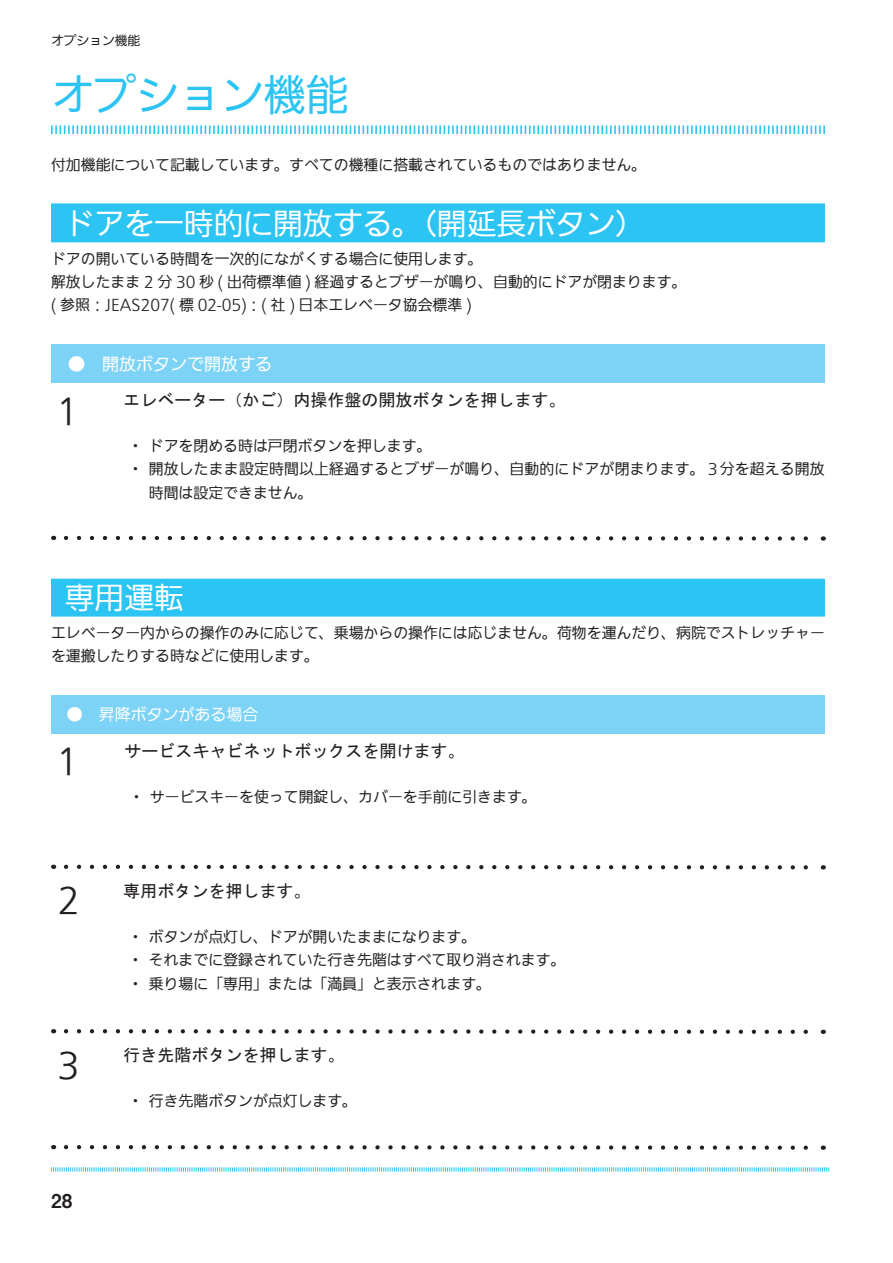
<style>
.page{position:relative;width:893px;height:1263px;background:#fff}
.page>*{position:absolute;margin:0;border:0;box-sizing:border-box;transform-origin:0 0}
.t1{font:100 42.45px "SUD Go Dsp IWA";color:#2bc4f3}
.t2{font:100 34.05px "SUD Go Dsp IWA";color:#231f20}
.t3{font:100 29.7px "SUD Go Dsp IWA";color:#fff}
.t4{font:19.2px "Midashi Go Pro MB31";color:#231f20}
.t5{font:16.95px "MS Gothic";color:#231f20}
.t6{font:100 16.95px "SUD Go Dsp IWA";color:#fff}
.t7{font:100 15.9px "SUD Go Dsp IWA";color:#fff}
.t8{font:100 14.85px/23.4px "SUD Gohon IWA";color:#231f20}
.t9{font:100 12.75px "SUD Go Dsp IWA";color:#231f20}
</style>
<div class="page">
<svg style="left:51px;top:1167px;width:779px;height:5px"></svg>
<svg style="left:51px;top:125px;width:774px;height:9px"></svg>
<div style="left:52px;top:204px;width:772px;height:38px;background:#2bc4f3"></div>
<div style="left:51px;top:203px;width:774px;height:39px;border:1px solid #2bc4f3"></div>
<div style="left:51px;top:344px;width:774px;height:39px;background:#7cd3f6"></div>
<svg style="left:64px;top:535px;width:760px;height:6px"></svg>
<div style="left:52px;top:579px;width:772px;height:37px;background:#2bc4f3"></div>
<div style="left:51px;top:579px;width:774px;height:38px;border:1px solid #2bc4f3"></div>
<div style="left:51px;top:695px;width:774px;height:38px;background:#7cd3f6"></div>
<svg style="left:64px;top:864px;width:760px;height:6px"></svg>
<svg style="left:64px;top:1029px;width:760px;height:5px"></svg>
<svg style="left:64px;top:1145px;width:760px;height:5px"></svg>
<p class="t9" style="left:51px;top:34px;width:91px">オプション機能</p>
<h1 class="t1" style="left:51px;top:73px;width:299px">オプション機能</h1>
<p class="t8" style="left:51px;top:154px;width:597px">付加機能について記載しています。すべての機種に搭載されているものではありません。</p>
<h3 class="t3" style="left:65px;top:208px;width:582px">ドアを一時的に開放する。（開延長ボタン）</h3>
<p class="t8" style="left:51px;top:248px;width:637px">ドアの開いている時間を一次的にながくする場合に使用します。<br>解放したまま 2 分 30 秒 ( 出荷標準値 ) 経過するとブザーが鳴り、自動的にドアが閉まります。( 参照：JEAS207( 標 02-05)：( 社 ) 日本エレベータ協会標準 )</p>
<p class="t6" style="left:51px;top:355px;width:223px">　●　開放ボタンで開放する</p>
<h2 class="t2" style="left:51px;top:393px;width:36px">１</h2>
<p class="t5" style="left:123px;top:391px;width:444px">エレベーター（かご）内操作盤の開放ボタンを押します。</p>
<p class="t8" style="left:128px;top:435px;width:305px">・ ドアを閉める時は戸閉ボタンを押します。</p>
<p class="t8" style="left:128px;top:458px;width:698px">・ 開放したまま設定時間以上経過するとブザーが鳴り、自動的にドアが閉まります。３分を超える開放</p>
<p class="t8" style="left:149px;top:482px;width:165px">時間は設定できません。</p>
<h3 class="t3" style="left:65px;top:583px;width:121px">専用運転</h3>
<p class="t8" style="left:51px;top:622px;width:775px">エレベーター内からの操作のみに応じて、乗場からの操作には応じません。荷物を運んだり、病院でストレッチャーを運搬したりする時などに使用します。</p>
<p class="t7" style="left:51px;top:706px;width:209px">　●　昇降ボタンがある場合</p>
<h2 class="t2" style="left:51px;top:744px;width:36px">１</h2>
<p class="t5" style="left:124px;top:743px;width:342px">サービスキャビネットボックスを開けます。</p>
<p class="t8" style="left:129px;top:787px;width:409px">・ サービスキーを使って開錠し、カバーを手前に引きます。</p>
<h2 class="t2" style="left:51px;top:882px;width:36px">２</h2>
<h2 class="t2" style="left:57px;top:1048px;width:24px">3</h2>
<p class="t4" style="left:51px;top:1185px;width:23px">28</p>
<p class="t5" style="left:123px;top:882px;width:189px">専用ボタンを押します。</p>
<p class="t8" style="left:128px;top:926px;width:439px">・ ボタンが点灯し、ドアが開いたままになります。<br>・ それまでに登録されていた行き先階はすべて取り消されます。・ 乗り場に「専用」または「満員」と表示されます。</p>
<p class="t5" style="left:123px;top:1046px;width:223px">行き先階ボタンを押します。</p>
<p class="t8" style="left:128px;top:1090px;width:231px">・ 行き先階ボタンが点灯します。</p>
</div>
